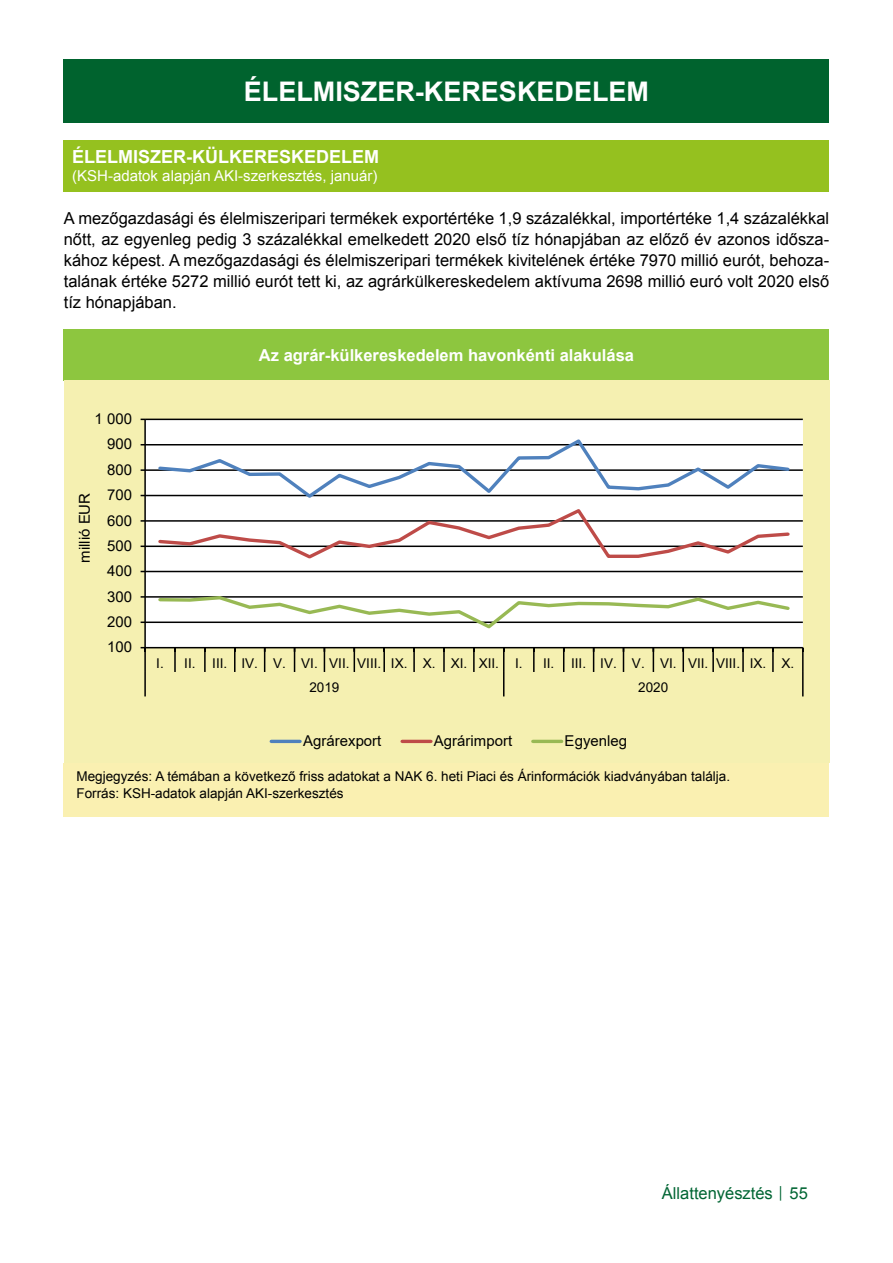
<style>
.page{position:relative;width:893px;height:1263px;background:#fff}
.page>*{position:absolute;margin:0;border:0;box-sizing:border-box;transform-origin:0 0}
.Cím_01{font:700 27px "Arial";color:#fff}
.Cím_02{font:700 18px "Arial";color:#fff}
.Szoveg{font:16.5px/21px "Arial";color:#000;text-align:justify}
.Tablazat_cime{font:700 16.5px "Arial";color:#fff}
.t1{font:16.5px "Arial";color:#006533}
.t2{font:15px "Arial";color:#000}
.Cím_03{font:15px "Arial";color:#fff}
.Tablazat_forrasa{font:13.5px "Arial";color:#000}
.s1{font-size:12px}
</style>
<div class="page">
<div style="left:64px;top:60px;width:765px;height:63px;background:#00632e"></div>
<div style="left:64px;top:329px;width:765px;height:51px;background:#8dc63f"></div>
<div style="left:64px;top:763px;width:765px;height:54px;background:#faf0b1"></div>
<div style="left:64px;top:140px;width:765px;height:51px;background:#95c11f"></div>
<div style="left:64px;top:380px;width:765px;height:383px;background:#f5f0b1"></div>
<div style="left:145px;top:419px;width:658px;height:229px;background:#fff"></div>
<hr style="left:145px;top:621px;width:658px;height:2px;background:#000">
<hr style="left:145px;top:596px;width:658px;height:2px;background:#000">
<hr style="left:145px;top:571px;width:658px;height:1px;background:#000">
<hr style="left:145px;top:545px;width:658px;height:2px;background:#000">
<hr style="left:145px;top:520px;width:658px;height:2px;background:#000">
<hr style="left:145px;top:495px;width:658px;height:1px;background:#000">
<hr style="left:145px;top:469px;width:658px;height:2px;background:#000">
<hr style="left:145px;top:444px;width:658px;height:1px;background:#000">
<hr style="left:145px;top:419px;width:658px;height:1px;background:#000">
<hr style="left:144px;top:419px;width:2px;height:229px;background:#000">
<hr style="left:145px;top:647px;width:658px;height:1px;background:#000">
<hr style="left:144px;top:648px;width:2px;height:24px;background:#000">
<hr style="left:174px;top:648px;width:2px;height:24px;background:#000">
<hr style="left:204px;top:648px;width:2px;height:24px;background:#000">
<hr style="left:234px;top:648px;width:2px;height:24px;background:#000">
<svg style="left:264px;top:648px;width:1px;height:24px"></svg>
<svg style="left:294px;top:648px;width:1px;height:24px"></svg>
<svg style="left:324px;top:648px;width:1px;height:24px"></svg>
<svg style="left:354px;top:648px;width:1px;height:24px"></svg>
<hr style="left:383px;top:648px;width:2px;height:24px;background:#000">
<hr style="left:413px;top:648px;width:2px;height:24px;background:#000">
<hr style="left:443px;top:648px;width:2px;height:24px;background:#000">
<hr style="left:473px;top:648px;width:2px;height:24px;background:#000">
<hr style="left:533px;top:648px;width:2px;height:24px;background:#000">
<svg style="left:563px;top:648px;width:1px;height:24px"></svg>
<svg style="left:593px;top:648px;width:1px;height:24px"></svg>
<svg style="left:623px;top:648px;width:1px;height:24px"></svg>
<svg style="left:653px;top:648px;width:1px;height:24px"></svg>
<hr style="left:682px;top:648px;width:2px;height:24px;background:#000">
<hr style="left:712px;top:648px;width:2px;height:24px;background:#000">
<hr style="left:742px;top:648px;width:2px;height:24px;background:#000">
<hr style="left:772px;top:648px;width:2px;height:24px;background:#000">
<hr style="left:802px;top:648px;width:2px;height:24px;background:#000">
<hr style="left:144px;top:672px;width:2px;height:24px;background:#000">
<svg style="left:503px;top:648px;width:1px;height:48px"></svg>
<hr style="left:802px;top:672px;width:2px;height:24px;background:#000">
<svg style="left:156px;top:439px;width:636px;height:59px"></svg>
<svg style="left:156px;top:509px;width:636px;height:50px"></svg>
<svg style="left:157px;top:596px;width:635px;height:33px"></svg>
<hr style="left:271px;top:740px;width:29px;height:3px;background:#4f81bd">
<hr style="left:402px;top:740px;width:29px;height:3px;background:#be4b48">
<hr style="left:533px;top:740px;width:29px;height:3px;background:#98b954">
<p class="Cím_01" style="left:244px;top:74px;width:407px">ÉLELMISZER-KERESKEDELEM</p>
<p class="Cím_02" style="left:72px;top:145px;width:309px">ÉLELMISZER-KÜLKERESKEDELEM</p>
<p class="Cím_03" style="left:72px;top:166px;width:307px">(KSH-adatok alapján AKI-szerkesztés, január)</p>
<p class="Szoveg" style="left:64px;top:208px;width:767px">A mezőgazdasági és élelmiszeripari termékek exportértéke 1,9 százalékkal, importértéke 1,4 százalékkal nőtt, az egyenleg pedig 3 százalékkal emelkedett 2020 első tíz hónapjában az előző év azonos idősza&shy;kához képest. A mezőgazdasági és élelmiszeripari termékek kivitelének értéke 7970 millió eurót, behoza&shy;talának értéke 5272 millió eurót tett ki, az agrárkülkereskedelem aktívuma 2698 millió euró volt 2020 első tíz hónapjában.</p>
<p class="t2" style="left:95px;top:408px;width:39px">1 000</p>
<p class="t2" style="left:107px;top:434px;width:27px">900</p>
<p class="t2" style="left:74px;top:563px;width:71px;rotate:-90deg">millió EUR</p>
<p class="t2" style="left:107px;top:459px;width:27px">800</p>
<p class="t2" style="left:107px;top:484px;width:27px">700</p>
<p class="t2" style="left:107px;top:510px;width:27px">600</p>
<p class="t2" style="left:107px;top:535px;width:27px">500</p>
<p class="t2" style="left:107px;top:561px;width:27px">400</p>
<p class="t2" style="left:107px;top:586px;width:27px">300</p>
<p class="t2" style="left:107px;top:611px;width:27px">200</p>
<p class="t2" style="left:107px;top:637px;width:27px">100</p>
<p class="Tablazat_cime" style="left:259px;top:344px;width:377px">Az agrár-külkereskedelem havonkénti alakulása</p>
<p class="Tablazat_forrasa" style="left:156px;top:654px;width:368px">I. II. III. IV. V. VI. VII. VIII. IX. X. XI. XII. I.</p>
<p class="Tablazat_forrasa" style="left:543px;top:654px;width:253px">II. III. IV. V. VI. VII. VIII. IX. X.</p>
<p class="Tablazat_forrasa" style="left:309px;top:678px;width:32px">2019</p>
<p class="Tablazat_forrasa" style="left:638px;top:678px;width:32px">2020</p>
<p class="t2" style="left:303px;top:730px;width:80px">Agrárexport</p>
<p class="t2" style="left:434px;top:730px;width:80px">Agrárimport</p>
<p class="t2" style="left:565px;top:730px;width:64px">Egyenleg</p>
<p class="Tablazat_forrasa" style="left:77px;top:768px;width:655px">Megjegyzés: A témában a következő friss adatokat a NAK 6. heti Piaci és Árinformációk kiadványában találja.</p>
<p class="Tablazat_forrasa" style="left:77px;top:784px;width:269px">Forrás: KSH-adatok alapján AKI-szerkesztés</p>
<p class="t1" style="left:662px;top:1182px;width:147px">Állattenyésztés <span class="s1">│</span> 55</p>
</div>
